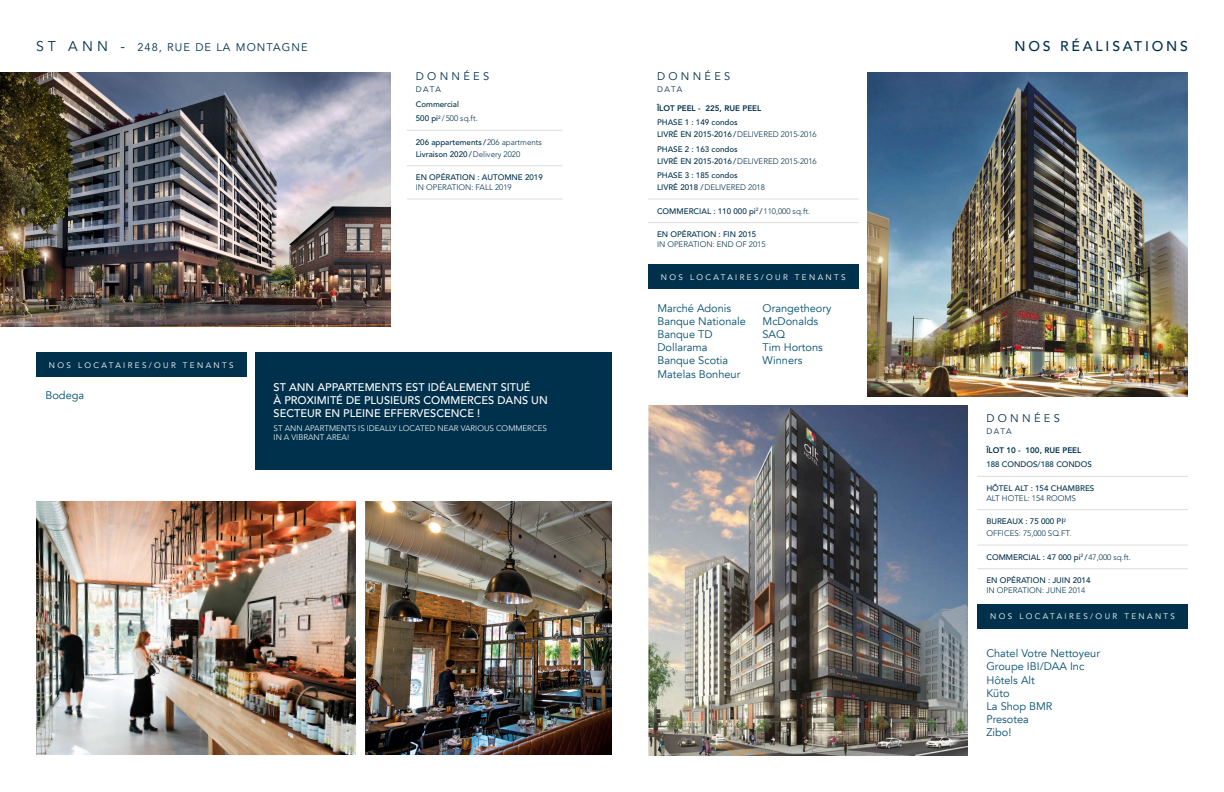
<style>
.page{position:relative;width:1224px;height:792px;background:#fff}
.page>*{position:absolute;margin:0;border:0;box-sizing:border-box;transform-origin:0 0}
.t1{font:500 14px "Avenir LT Std";letter-spacing:.2em;color:#00314c}
.t2{font:11px/13.2px "Avenir";color:#004e70}
.t3{font:500 11px "Avenir LT Std";color:#fff}
.t4{font:11px "Avenir LT Std";letter-spacing:.1em;color:#00314c}
.t5{font:11px "Avenir LT Std";letter-spacing:.3em;color:#00314c}
.t6{font:500 8px/9.6px "Avenir LT Std";color:#00314c}
.t7{font:300 8px/9.6px "Avenir LT Std";color:#00314c}
.t8{font:8px "Avenir LT Std";letter-spacing:.3em;color:#fff}
.t9{font:300 8px "Avenir LT Std";color:#fff}
.t10{font:800 8px "Avenir LT Std";color:#00314c}
.t11{font:8px "Avenir LT Std";letter-spacing:.13em;color:#00314c}
.s1{font-size:14px}
.s2{font-weight:500}
.s3{font-weight:300}
</style>
<div class="page">
<img style="left:36px;top:502px;width:320px;height:252px">
<img style="left:365px;top:502px;width:247px;height:253px">
<img style="left:0;top:72px;width:390px;height:254px">
<hr style="left:407px;top:130px;width:156px;height:1px;background:#dcdddf">
<hr style="left:407px;top:166px;width:156px;height:1px;background:#dcdddf">
<hr style="left:407px;top:199px;width:156px;height:1px;background:#dcdddf">
<div style="left:256px;top:353px;width:356px;height:117px;background:#00314c"></div>
<hr style="left:648px;top:199px;width:211px;height:1px;background:#dcdddf">
<hr style="left:648px;top:222px;width:211px;height:1px;background:#dcdddf">
<hr style="left:977px;top:545px;width:211px;height:1px;background:#dcdddf">
<hr style="left:977px;top:568px;width:211px;height:1px;background:#dcdddf">
<hr style="left:977px;top:476px;width:211px;height:1px;background:#dcdddf">
<hr style="left:977px;top:509px;width:211px;height:1px;background:#dcdddf">
<div style="left:648px;top:265px;width:211px;height:24px;background:#00314c"></div>
<div style="left:977px;top:604px;width:211px;height:24px;background:#00314c"></div>
<img style="left:868px;top:72px;width:320px;height:324px">
<img style="left:648px;top:406px;width:320px;height:350px">
<div style="left:36px;top:353px;width:211px;height:24px;background:#00314c"></div>
<p class="t4" style="left:36px;top:41px;width:273px"><span class="s1">S T A N N -</span> 248, RUE DE LA MONTAGNE</p>
<p class="t1" style="left:1015px;top:38px;width:175px">NOS RÉALISATIONS</p>
<p class="t5" style="left:416px;top:70px;width:75px">DONNÉES</p>
<p class="t11" style="left:416px;top:85px;width:27px">DATA</p>
<p class="t6" style="left:416px;top:99px;width:45px">Commercial</p>
<p class="t7" style="left:416px;top:114px;width:63px"><span class="s2">500 pi</span><sup>2</sup> /500 sq.ft.</p>
<p class="t6" style="left:416px;top:138px;width:128px">206 appartements /<span class="s3">206 apartments</span></p>
<p class="t6" style="left:416px;top:149px;width:106px">Livraison 2020/<span class="s3">Delivery 2020</span></p>
<p class="t6" style="left:416px;top:173px;width:129px">EN OPÉRATION : AUTOMNE 2019<br><span class="s3">IN OPERATION: FALL 2019</span></p>
<p class="t5" style="left:657px;top:70px;width:75px">DONNÉES</p>
<p class="t11" style="left:657px;top:84px;width:27px">DATA</p>
<p class="t10" style="left:657px;top:103px;width:106px">ÎLOT PEEL - 225, RUE PEEL</p>
<p class="t6" style="left:657px;top:118px;width:82px">PHASE 1 : 149 condos</p>
<p class="t7" style="left:657px;top:130px;width:161px"><span class="s2">LIVRÉ EN 2015-2016/</span>DELIVERED 2015-2016</p>
<p class="t6" style="left:657px;top:144px;width:82px">PHASE 2 : 163 condos</p>
<p class="t7" style="left:657px;top:156px;width:161px"><span class="s2">LIVRÉ EN 2015-2016/</span>DELIVERED 2015-2016</p>
<p class="t6" style="left:657px;top:171px;width:82px">PHASE 3 : 185 condos</p>
<p class="t7" style="left:657px;top:182px;width:109px"><span class="s2">LIVRÉ 2018 /</span>DELIVERED 2018</p>
<p class="t6" style="left:657px;top:206px;width:155px">COMMERCIAL : 110 000 pi<sup>2</sup> /<span class="s3">110,000 sq.ft.</span></p>
<p class="t7" style="left:657px;top:230px;width:110px"><span class="s2">EN OPÉRATION : FIN 2015<br></span>IN OPERATION: END OF 2015</p>
<p class="t8" style="left:49px;top:360px;width:186px">NOS LOCATAIRES/OUR TENANTS</p>
<p class="t2" style="left:46px;top:389px;width:40px">Bodega</p>
<p class="t3" style="left:274px;top:381px;width:259px">ST ANN APPARTEMENTS EST IDÉALEMENT SITUÉ</p>
<p class="t3" style="left:274px;top:394px;width:276px">À PROXIMITÉ DE PLUSIEURS COMMERCES DANS UN</p>
<p class="t3" style="left:274px;top:407px;width:208px">SECTEUR EN PLEINE EFFERVESCENCE !</p>
<p class="t9" style="left:274px;top:424px;width:275px">ST ANN APARTMENTS IS IDEALLY LOCATED NEAR VARIOUS COMMERCES</p>
<p class="t9" style="left:274px;top:433px;width:78px">IN A VIBRANT AREA!</p>
<p class="t8" style="left:661px;top:273px;width:186px">NOS LOCATAIRES/OUR TENANTS</p>
<p class="t2" style="left:658px;top:301px;width:75px">Marché Adonis</p>
<p class="t2" style="left:658px;top:315px;width:90px">Banque Nationale</p>
<p class="t2" style="left:658px;top:328px;width:57px">Banque TD</p>
<p class="t2" style="left:658px;top:341px;width:52px">Dollarama</p>
<p class="t2" style="left:658px;top:354px;width:72px">Banque Scotia</p>
<p class="t2" style="left:658px;top:367px;width:84px">Matelas Bonheur</p>
<p class="t2" style="left:763px;top:301px;width:70px">Orangetheory<br>McDonalds</p>
<p class="t2" style="left:763px;top:328px;width:24px">SAQ</p>
<p class="t2" style="left:763px;top:341px;width:62px">Tim Hortons</p>
<p class="t2" style="left:763px;top:354px;width:41px">Winners</p>
<p class="t5" style="left:986px;top:412px;width:75px">DONNÉES</p>
<p class="t11" style="left:986px;top:426px;width:27px">DATA</p>
<p class="t10" style="left:986px;top:445px;width:96px">ÎLOT 10 - 100, RUE PEEL</p>
<p class="t6" style="left:986px;top:460px;width:107px">188 CONDOS/188 CONDOS</p>
<p class="t6" style="left:986px;top:484px;width:110px">HÔTEL ALT : 154 CHAMBRES<br><span class="s3">ALT HOTEL: 154 ROOMS</span></p>
<p class="t6" style="left:986px;top:517px;width:81px">BUREAUX : 75 000 PI<sup>2</sup></p>
<p class="t7" style="left:986px;top:529px;width:87px">OFFICES: 75,000 SQ.FT.</p>
<p class="t6" style="left:986px;top:552px;width:146px">COMMERCIAL : 47 000 pi<sup>2</sup> /<span class="s3">47,000 sq.ft.</span></p>
<p class="t6" style="left:986px;top:576px;width:106px">EN OPÉRATION : JUIN 2014</p>
<p class="t7" style="left:986px;top:585px;width:100px">IN OPERATION: JUNE 2014</p>
<p class="t8" style="left:990px;top:612px;width:186px">NOS LOCATAIRES/OUR TENANTS</p>
<p class="t2" style="left:986px;top:647px;width:115px">Chatel Votre Nettoyeur</p>
<p class="t2" style="left:986px;top:660px;width:99px">Groupe IBI/DAA Inc</p>
<p class="t2" style="left:986px;top:673px;width:50px">Hôtels Alt</p>
<p class="t2" style="left:986px;top:687px;width:68px">Küto<br>La Shop BMR</p>
<p class="t2" style="left:986px;top:713px;width:44px">Presotea</p>
<p class="t2" style="left:986px;top:726px;width:27px">Zibo!</p>
</div>
